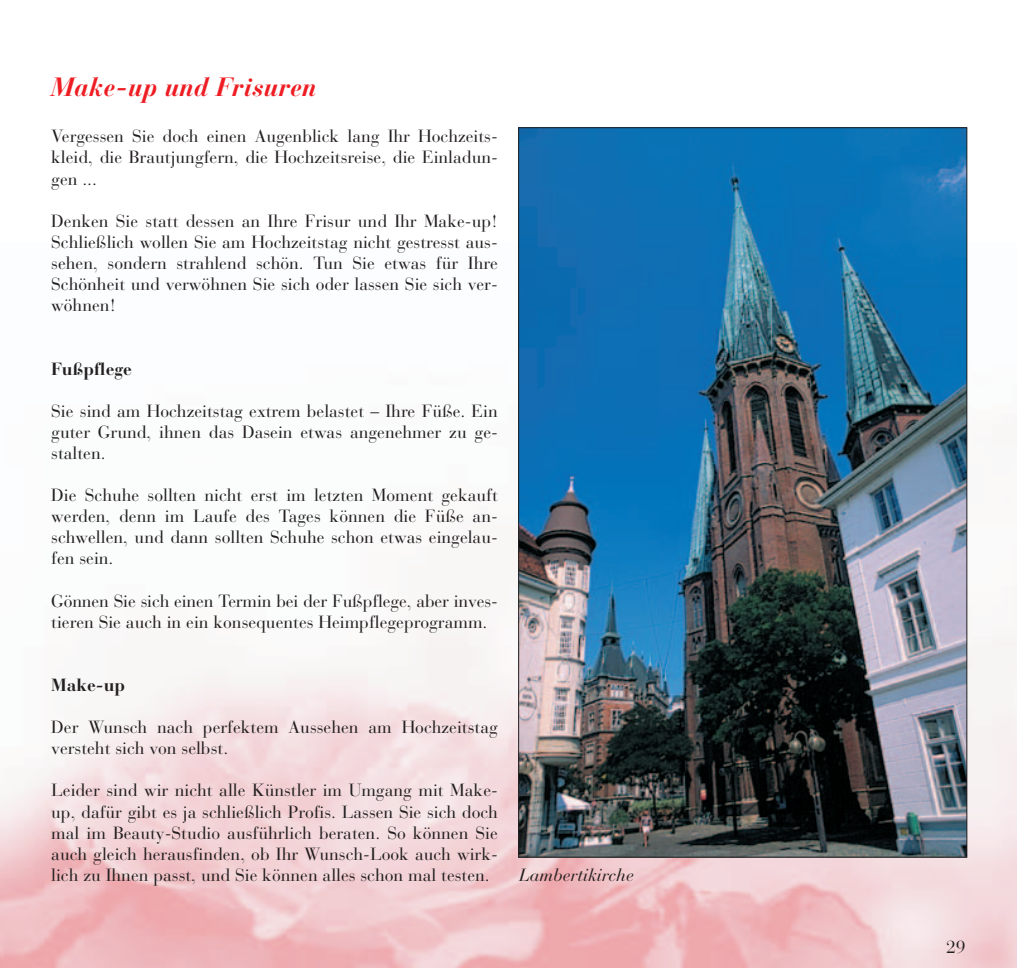
<style>
.page{position:relative;width:1017px;height:968px;background:#fff}
.page>*{position:absolute;margin:0;border:0;box-sizing:border-box;transform-origin:0 0}
.t1{font:italic 700 26.25px "Bauer Bodoni";color:#ee1d23}
.t2{font:17.5px/21.2px "Bauer Bodoni";color:#231f20;text-align:justify}
.t3{font:700 17.5px "Bauer Bodoni";color:#231f20}
.t4{font:italic 17.5px "Bauer Bodoni";color:#231f20}
</style>
<div class="page">
<img style="left:0;top:243px;width:1017px;height:724px">
<img style="left:520px;top:129px;width:445px;height:726px">
<h1 class="t1" style="left:51px;top:77px;width:267px">Make-up und Frisuren</h1>
<p class="t2" style="left:51px;top:128px;width:448px">Vergessen Sie doch einen Augenblick lang Ihr Hochzeits&shy;kleid, die Brautjungfern, die Hochzeitsreise, die Einladun&shy;gen ...</p>
<p class="t2" style="left:51px;top:212px;width:448px">Denken Sie statt dessen an Ihre Frisur und Ihr Make-up!<br>Schließlich wollen Sie am Hochzeitstag nicht gestresst aus&shy;sehen, sondern strahlend schön. Tun Sie etwas für Ihre Schönheit und verwöhnen Sie sich oder lassen Sie sich ver&shy;wöhnen!</p>
<p class="t3" style="left:51px;top:361px;width:82px">Fußpflege</p>
<p class="t2" style="left:51px;top:402px;width:448px">Sie sind am Hochzeitstag extrem belastet – Ihre Füße. Ein guter Grund, ihnen das Dasein etwas angenehmer zu ge&shy;stalten.</p>
<p class="t2" style="left:51px;top:486px;width:448px">Die Schuhe sollten nicht erst im letzten Moment gekauft werden, denn im Laufe des Tages können die Füße an&shy;schwellen, und dann sollten Schuhe schon etwas eingelau&shy;fen sein.</p>
<p class="t2" style="left:51px;top:592px;width:448px">Gönnen Sie sich einen Termin bei der Fußpflege, aber inves&shy;tieren Sie auch in ein konsequentes Heimpflegeprogramm.</p>
<p class="t3" style="left:51px;top:678px;width:75px">Make-up</p>
<p class="t2" style="left:51px;top:718px;width:448px">Der Wunsch nach perfektem Aussehen am Hochzeitstag versteht sich von selbst.</p>
<p class="t2" style="left:51px;top:781px;width:448px">Leider sind wir nicht alle Künstler im Umgang mit Make&shy;up, dafür gibt es ja schließlich Profis. Lassen Sie sich doch mal im Beauty-Studio ausführlich beraten. So können Sie auch gleich herausfinden, ob Ihr Wunsch-Look auch wirk&shy;lich zu Ihnen passt, und Sie können alles schon mal testen.</p>
<p class="t4" style="left:519px;top:867px;width:116px">Lambertikirche</p>
<p class="t2" style="left:946px;top:938px;width:21px">29</p>
</div>
